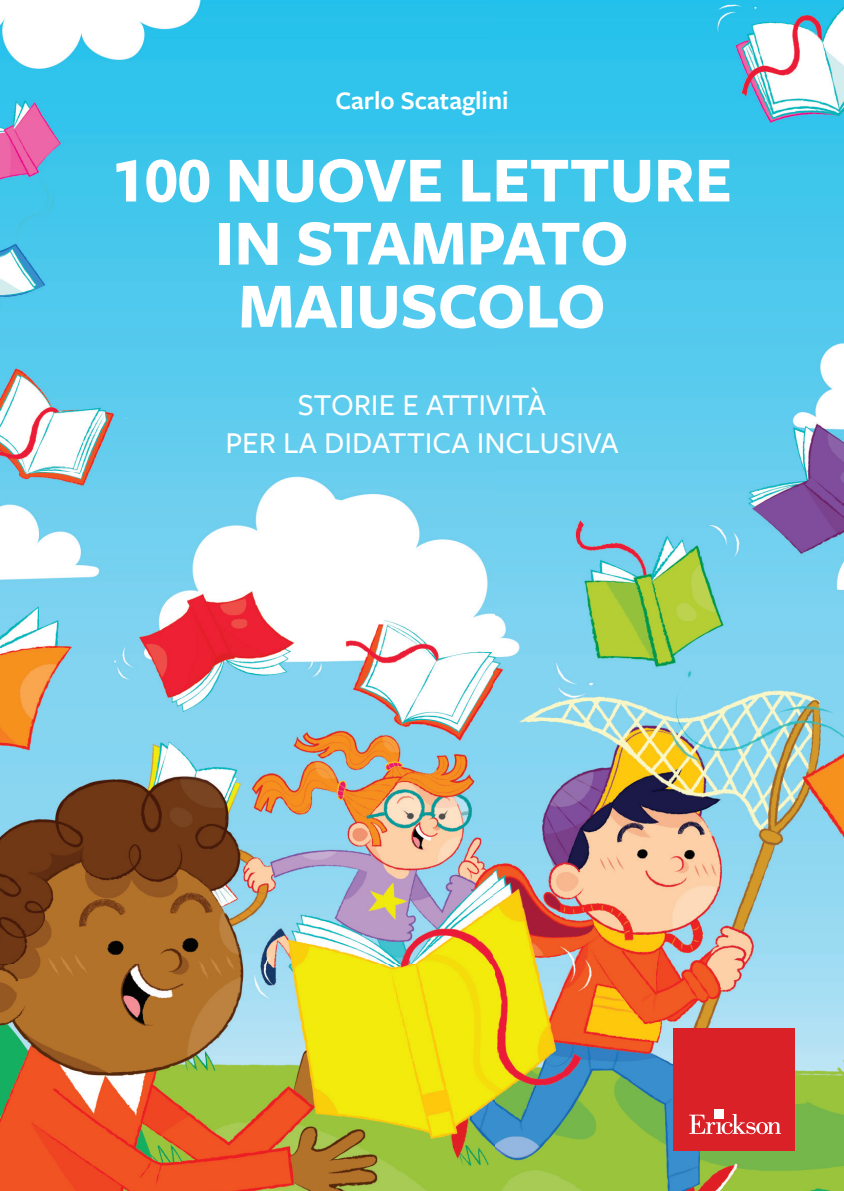
<style>
.page{position:relative;width:844px;height:1191px;background:#fff}
.page>*{position:absolute;margin:0;border:0;box-sizing:border-box;transform-origin:0 0}
.t1{font:700 66.5px/63px "Freight Sans Pro";letter-spacing:-.005em;color:#fff;text-align:center}
.t2{font:500 31.5px/37.8px "Freight Sans Pro";color:#fff;text-align:center}
.t3{font:600 26.25px "Freight Sans Pro";color:#fff}
</style>
<div class="page">
<img style="left:0;top:0;width:843px;height:1191px">
<div style="left:673px;top:1028px;width:121px;height:123px;background:#da2128"></div>
<svg style="left:689px;top:1114px;width:91px;height:20px"></svg>
<div style="left:714px;top:1109px;width:10px;height:9px;background:#fff"></div>
<p class="t3" style="left:335px;top:82px;width:175px">Carlo Scataglini</p>
<h1 class="t1" style="left:112px;top:146px;width:621px">100 NUOVE LETTURE<br>IN STAMPATO<br>MAIUSCOLO</h1>
<p class="t2" style="left:225px;top:384px;width:394px">STORIE E ATTIVITÀ<br>PER LA DIDATTICA INCLUSIVA</p>
</div>
